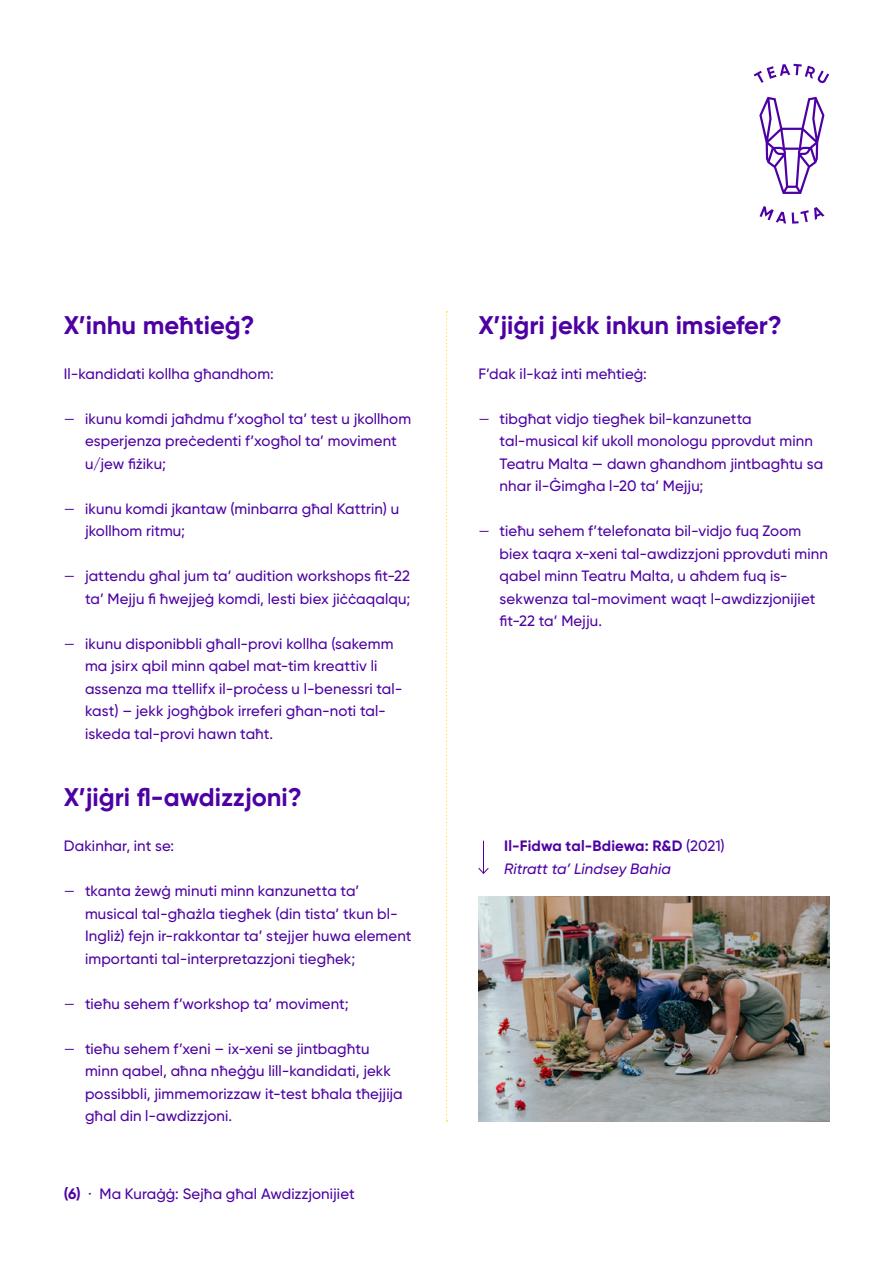
<style>
.page{position:relative;width:893px;height:1263px;background:#fff}
.page>*{position:absolute;margin:0;border:0;box-sizing:border-box;transform-origin:0 0}
.t1{font:700 25.5px "Gilroy";color:#4d00a3}
.t2{font:500 15px/22.5px "Gilroy";letter-spacing:.005em;color:#4d00a3}
.t3{font:700 15px/22.5px "Gilroy";letter-spacing:.005em;color:#4d00a3}
.s1{font-weight:400}
.s2{font-weight:700}
.s3{font-weight:500}
.s4{font-weight:500;font-style:italic}
</style>
<div class="page">
<svg style="left:446px;top:311px;width:1px;height:810px"></svg>
<svg style="left:754px;top:64px;width:75px;height:19px"></svg>
<svg style="left:759px;top:206px;width:27px;height:18px"></svg>
<svg style="left:792px;top:207px;width:32px;height:17px"></svg>
<svg style="left:759px;top:97px;width:65px;height:97px"></svg>
<hr style="left:483px;top:841px;width:1px;height:32px;background:#4d00a3">
<svg style="left:478px;top:868px;width:11px;height:6px"></svg>
<img style="left:478px;top:896px;width:351px;height:225px">
<h1 class="t1" style="left:64px;top:309px;width:192px">X’inhu meħtieġ?</h1>
<p class="t2" style="left:64px;top:362px;width:211px">Il-kandidati kollha għandhom:</p>
<p class="t2" style="left:85px;top:407px;width:328px;text-indent:-21px"><span class="s1">—</span> ikunu komdi jaħdmu f’xogħol ta’ test u jkollhom esperjenza preċedenti f’xogħol ta’ moviment u/jew fiżiku;</p>
<p class="t2" style="left:85px;top:497px;width:316px;text-indent:-21px"><span class="s1">—</span> ikunu komdi jkantaw (minbarra għal Kattrin) u jkollhom ritmu;</p>
<p class="t2" style="left:64px;top:565px;width:348px;text-align:right"><span class="s1">—</span> jattendu għal jum ta’ audition workshops fit-22 ta’ Mejju fi ħwejjeġ komdi, lesti biex jiċċaqalqu;</p>
<p class="t2" style="left:85px;top:632px;width:319px;text-indent:-21px"><span class="s1">—</span> ikunu disponibbli għall-provi kollha (sakemm ma jsirx qbil minn qabel mat-tim kreattiv li assenza ma ttellifx il-proċess u l-benessri tal&shy;kast) – jekk jogħġbok irreferi għan-noti tal&shy;iskeda tal-provi hawn taħt.</p>
<h1 class="t1" style="left:64px;top:781px;width:239px">X’jiġri fl-awdizzjoni?</h1>
<p class="t2" style="left:64px;top:835px;width:112px">Dakinhar, int se:</p>
<p class="t2" style="left:85px;top:880px;width:328px;text-indent:-21px"><span class="s1">—</span> tkanta żewġ minuti minn kanzunetta ta’ musical tal-għażla tiegħek (din tista’ tkun bl-Ingliż) fejn ir-rakkontar ta’ stejjer huwa element importanti tal-interpretazzjoni tiegħek;</p>
<p class="t2" style="left:64px;top:992px;width:286px"><span class="s1">—</span> tieħu sehem f’workshop ta’ moviment;</p>
<p class="t2" style="left:85px;top:1037px;width:319px;text-indent:-21px"><span class="s1">—</span> tieħu sehem f’xeni – ix-xeni se jintbagħtu minn qabel, aħna nħeġġu lill-kandidati, jekk possibbli, jimmemorizzaw it-test bħala tħejjija għal din l-awdizzjoni.</p>
<p class="t2" style="left:64px;top:1182px;width:292px"><span class="s2">(6)</span> · Ma Kuraġġ: Sejħa għal Awdizzjonijiet</p>
<h1 class="t1" style="left:478px;top:309px;width:305px">X’jiġri jekk inkun imsiefer?</h1>
<p class="t2" style="left:478px;top:362px;width:170px">F’dak il-każ inti meħtieġ:</p>
<p class="t2" style="left:500px;top:407px;width:325px;text-indent:-21px"><span class="s1">—</span> tibgħat vidjo tiegħek bil-kanzunetta tal-musical kif ukoll monologu pprovdut minn Teatru Malta — dawn għandhom jintbagħtu sa nhar il-Ġimgħa l-20 ta’ Mejju;</p>
<p class="t2" style="left:500px;top:520px;width:330px;text-indent:-21px"><span class="s1">—</span> tieħu sehem f’telefonata bil-vidjo fuq Zoom biex taqra x-xeni tal-awdizzjoni pprovduti minn qabel minn Teatru Malta, u aħdem fuq is&shy;sekwenza tal-moviment waqt l-awdizzjonijiet fit-22 ta’ Mejju.</p>
<p class="t3" style="left:504px;top:835px;width:222px">Il-Fidwa tal-Bdiewa: R&amp;D <span class="s3">(2021)<br></span><span class="s4">Ritratt ta’ Lindsey Bahia</span></p>
</div>
